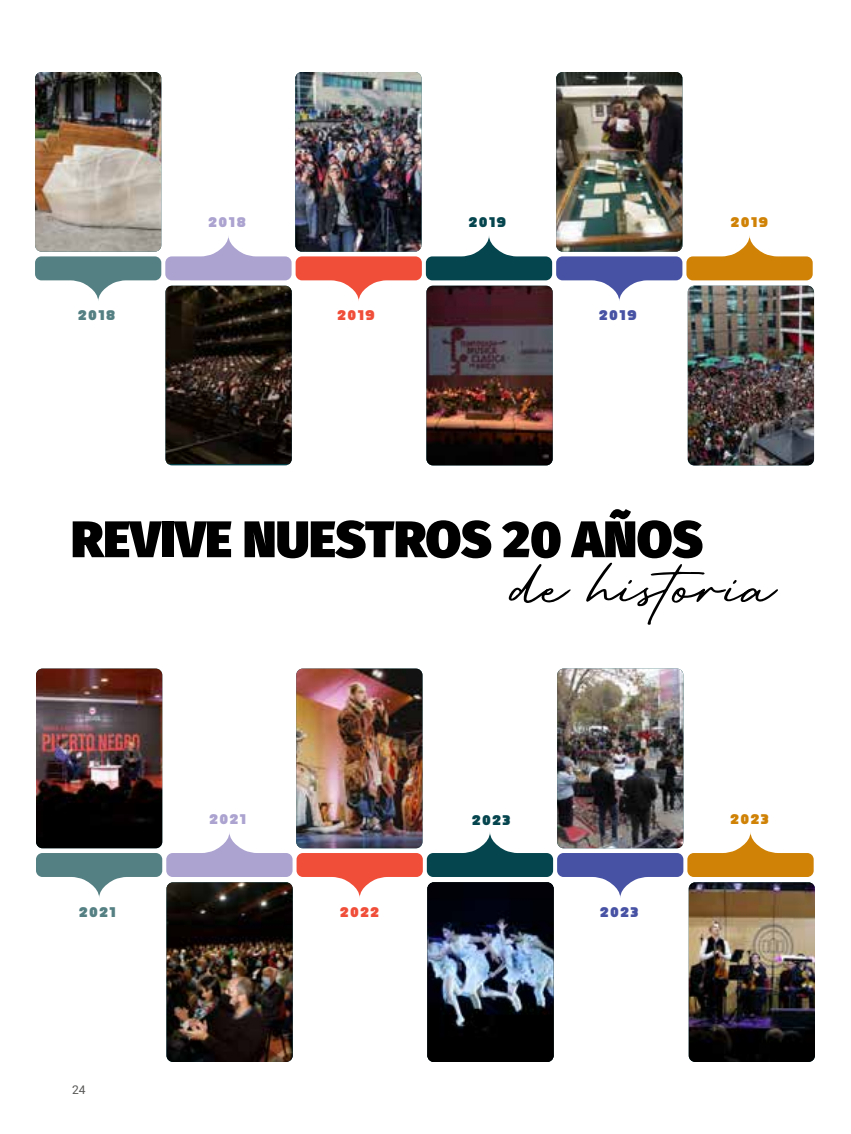
<style>
.page{position:relative;width:851px;height:1134px;background:#fff}
.page>*{position:absolute;margin:0;border:0;box-sizing:border-box;transform-origin:0 0}
.t1{font:900 51.4px "Fira Sans";color:#000}
.t2{font:14px "Alfarn";letter-spacing:.11em;color:#558083}
.t3{font:14px "Alfarn";letter-spacing:.11em;color:#4752a4}
.t4{font:14px "Alfarn";letter-spacing:.11em;color:#cf8205}
.t5{font:14px "Alfarn";letter-spacing:.11em;color:#f04e39}
.t6{font:14px "Alfarn";letter-spacing:.11em;color:#aca3d0}
.t7{font:14px "Alfarn";letter-spacing:.11em;color:#05454e}
.t8{font:12px "Roboto";color:#575756}
</style>
<div class="page">
<svg style="left:508px;top:562px;width:269px;height:63px"></svg>
<svg style="left:36px;top:832px;width:777px;height:66px"></svg>
<img style="left:36px;top:669px;width:126px;height:179px">
<img style="left:296px;top:669px;width:126px;height:179px">
<img style="left:557px;top:669px;width:126px;height:179px">
<img style="left:166px;top:882px;width:127px;height:180px">
<img style="left:427px;top:882px;width:126px;height:180px">
<img style="left:688px;top:882px;width:126px;height:180px">
<svg style="left:35px;top:235px;width:777px;height:66px"></svg>
<img style="left:35px;top:72px;width:126px;height:180px">
<img style="left:295px;top:72px;width:126px;height:180px">
<img style="left:556px;top:72px;width:126px;height:180px">
<img style="left:165px;top:286px;width:127px;height:178px">
<img style="left:426px;top:286px;width:126px;height:179px">
<img style="left:687px;top:286px;width:126px;height:179px">
<p class="t6" style="left:208px;top:214px;width:39px">2018</p>
<p class="t7" style="left:468px;top:214px;width:39px">2019</p>
<p class="t4" style="left:730px;top:214px;width:39px">2019</p>
<p class="t2" style="left:78px;top:307px;width:39px">2018</p>
<p class="t3" style="left:599px;top:307px;width:39px">2019</p>
<p class="t5" style="left:337px;top:307px;width:39px">2019</p>
<p class="t1" style="left:71px;top:492px;width:633px">REVIVE NUESTROS 20 AÑOS</p>
<p class="t6" style="left:209px;top:810px;width:38px">2021</p>
<p class="t7" style="left:472px;top:812px;width:40px">2023</p>
<p class="t2" style="left:79px;top:903px;width:38px">2021</p>
<p class="t3" style="left:600px;top:903px;width:40px">2023</p>
<p class="t5" style="left:340px;top:903px;width:40px">2022</p>
<p class="t8" style="left:72px;top:1081px;width:15px">24</p>
<p class="t4" style="left:730px;top:811px;width:40px">2023</p>
</div>
